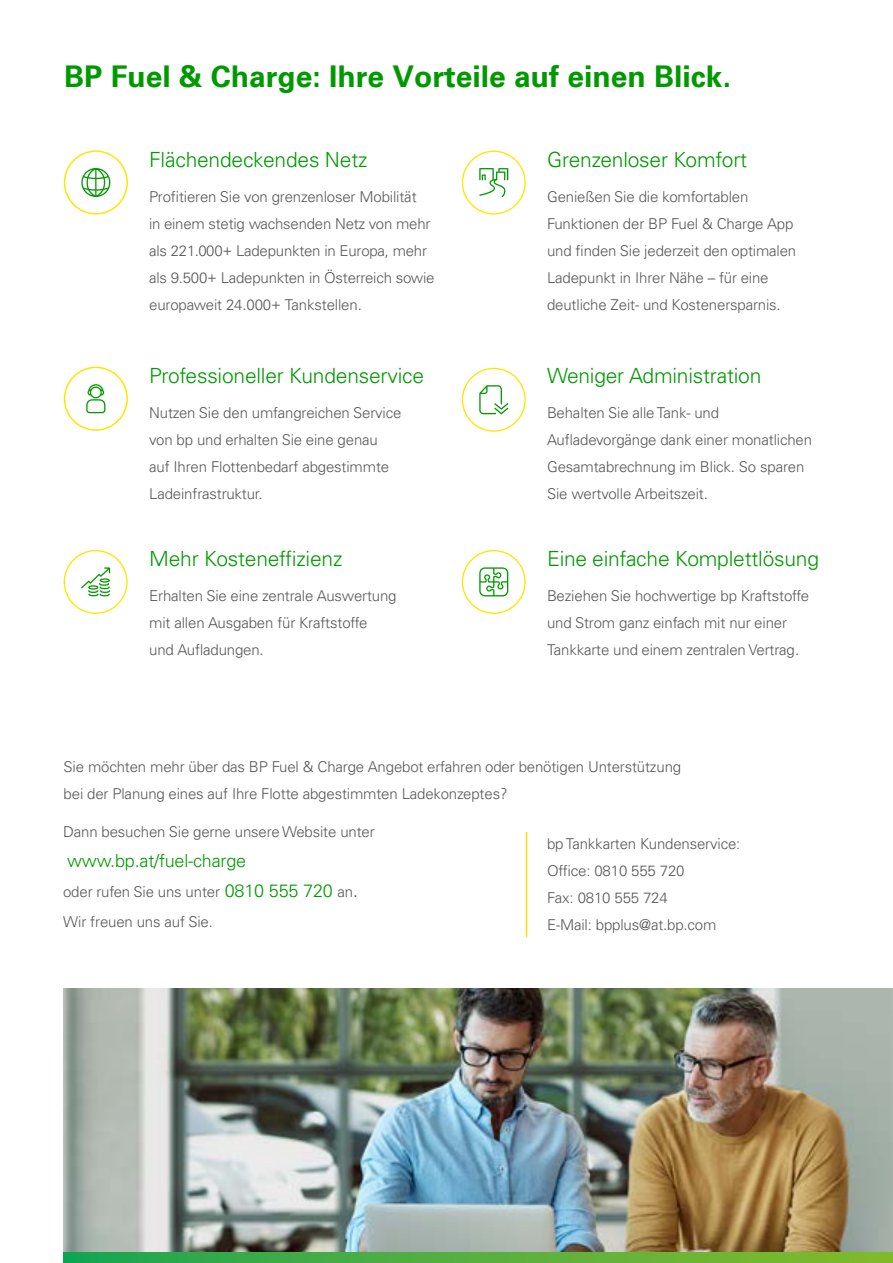
<style>
.page{position:relative;width:893px;height:1263px;background:#fff}
.page>*{position:absolute;margin:0;border:0;box-sizing:border-box;transform-origin:0 0}
.t1{font:700 30px "Universfor BP";color:#090}
.t2{font:300 21px "Universfor BP";letter-spacing:-.01em;color:#090}
.t3{font:300 18px "Universfor BP";letter-spacing:-.01em;color:#090}
.t4{font:300 15px/27px "Universfor BP";letter-spacing:-.01em;color:#575757}
.s1{font-size:18px;color:#090}
.s2{font-size:18px}
</style>
<div class="page">
<img style="left:64px;top:989px;width:829px;height:264px">
<svg style="left:64px;top:1253px;width:829px;height:10px;background:#52af3e"></svg>
<div style="left:462px;top:550px;width:64px;height:64px;border:1px solid #ffe600;border-radius:50%"></div>
<svg style="left:479px;top:567px;width:29px;height:29px"></svg>
<div style="left:64px;top:150px;width:64px;height:65px;border:2px solid #ffe600;border-radius:50%"></div>
<svg style="left:81px;top:168px;width:29px;height:29px"></svg>
<div style="left:462px;top:368px;width:64px;height:64px;border:1px solid #ffe600;border-radius:50%"></div>
<svg style="left:479px;top:385px;width:29px;height:29px"></svg>
<div style="left:64px;top:550px;width:64px;height:64px;border:1px solid #ffe600;border-radius:50%"></div>
<svg style="left:81px;top:567px;width:29px;height:29px"></svg>
<div style="left:64px;top:367px;width:64px;height:64px;border:2px solid #ffe600;border-radius:50%"></div>
<svg style="left:86px;top:384px;width:19px;height:29px"></svg>
<hr style="left:526px;top:832px;width:1px;height:104px;background:#ffda00">
<div style="left:462px;top:151px;width:64px;height:64px;border:1px solid #ffe600;border-radius:50%"></div>
<svg style="left:479px;top:168px;width:29px;height:29px"></svg>
<h1 class="t1" style="left:64px;top:58px;width:668px">BP Fuel &amp; Charge: Ihre Vorteile auf einen Blick.</h1>
<h2 class="t2" style="left:149px;top:146px;width:220px">Flächendeckendes Netz</h2>
<p class="t4" style="left:149px;top:183px;width:287px">Profitieren Sie von grenzenloser Mobilität<br>in einem stetig wachsenden Netz von mehr als 221.000+ Ladepunkten in Europa, mehr als 9.500+ Ladepunkten in Österreich sowie europaweit 24.000+ Tankstellen.</p>
<h2 class="t2" style="left:149px;top:363px;width:276px">Professioneller Kundenservice</h2>
<p class="t4" style="left:149px;top:399px;width:254px">Nutzen Sie den umfangreichen Service von bp und erhalten Sie eine genau auf Ihren Flottenbedarf abgestimmte<br>Ladeinfrastruktur.</p>
<h2 class="t2" style="left:149px;top:546px;width:195px">Mehr Kosteneffizienz</h2>
<p class="t4" style="left:149px;top:583px;width:249px">Erhalten Sie eine zentrale Auswertung mit allen Ausgaben für Kraftstoffe<br>und Aufladungen.</p>
<h2 class="t2" style="left:547px;top:146px;width:202px">Grenzenloser Komfort</h2>
<p class="t4" style="left:547px;top:183px;width:251px">Genießen Sie die komfortablen Funktionen der BP Fuel &amp; Charge App und finden Sie jederzeit den optimalen Ladepunkt in Ihrer Nähe – für eine deutliche Zeit- und Kostenersparnis.</p>
<h2 class="t2" style="left:547px;top:363px;width:216px">Weniger Administration</h2>
<p class="t4" style="left:547px;top:399px;width:267px">Behalten Sie alle Tank- und Aufladevorgänge dank einer monatlichen Gesamtabrechnung im Blick. So sparen Sie wertvolle Arbeitszeit.</p>
<h2 class="t2" style="left:547px;top:546px;width:274px">Eine einfache Komplettlösung</h2>
<p class="t4" style="left:547px;top:583px;width:263px">Beziehen Sie hochwertige bp Kraftstoffe und Strom ganz einfach mit nur einer<br>Tankkarte und einem zentralen Vertrag.</p>
<p class="t4" style="left:64px;top:753px;width:619px">Sie möchten mehr über das BP Fuel &amp; Charge Angebot erfahren oder benötigen Unterstützung bei der Planung eines auf Ihre Flotte abgestimmten Ladekonzeptes?</p>
<p class="t4" style="left:63px;top:818px;width:313px">Dann besuchen Sie gerne unsere Website unter</p>
<p class="t3" style="left:67px;top:850px;width:181px">www.bp.at/fuel-charge</p>
<p class="t4" style="left:63px;top:877px;width:296px;line-height:30px">oder rufen Sie uns unter <span class="s1">0810 555 720</span> an<span class="s2">.<br></span>Wir freuen uns auf Sie.</p>
<p class="t4" style="left:547px;top:830px;width:195px">bp Tankkarten Kundenservice:<br>Office: 0810 555 720<br>Fax: 0810 555 724<br>E-Mail: bpplus@at.bp.com</p>
</div>
